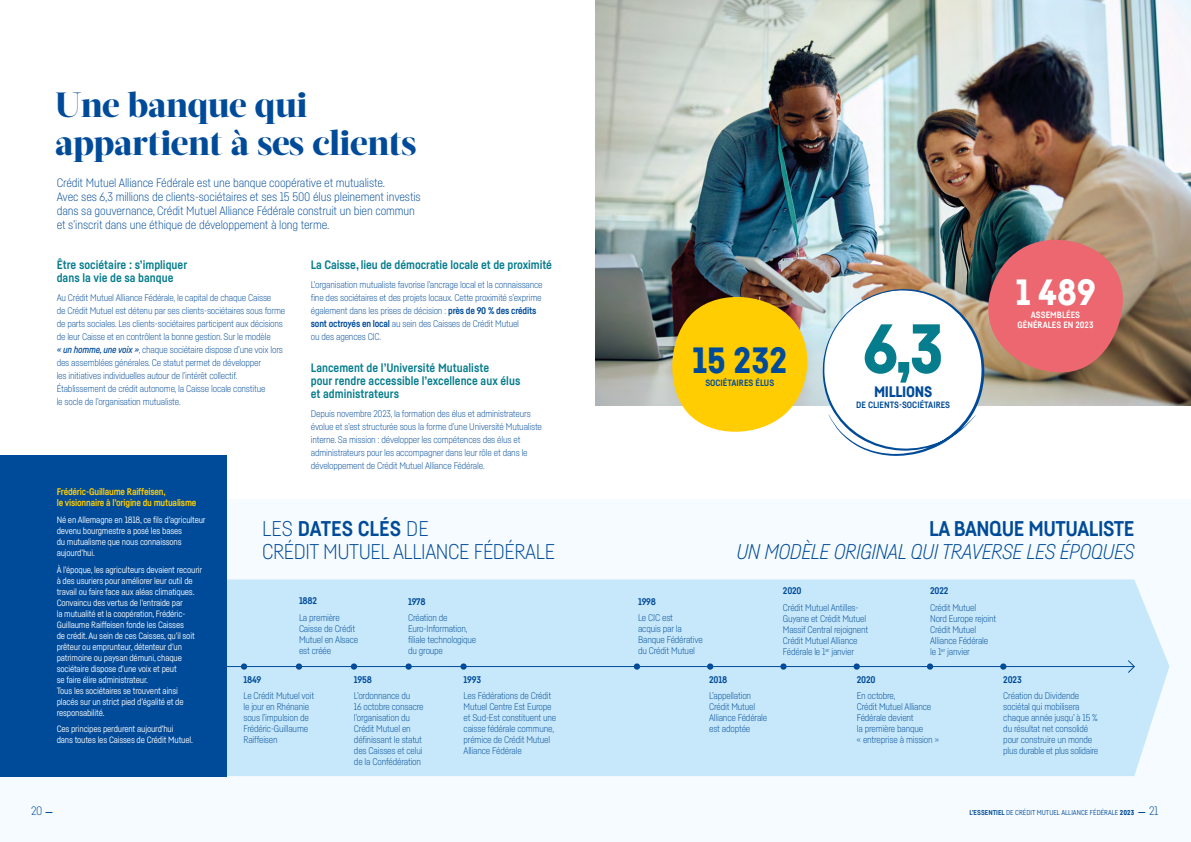
<style>
.page{position:relative;width:1191px;height:842px;background:#fff}
.page>*{position:absolute;margin:0;border:0;box-sizing:border-box;transform-origin:0 0}
.t1{font:900 68px "Fabrikat";color:#067d8d}
.t2{font:900 36px "Fabrikat";color:#004b99}
.t3{font:900 36px "Fabrikat";color:#fff}
.t4{font:800 35px/38px "Acta Display";letter-spacing:-.01em;color:#004b99}
.t5{font:300 21px/23px "Fabrikat";letter-spacing:-.02em;color:#004b99}
.t6{font:italic 300 21px "Fabrikat";letter-spacing:-.02em;color:#004b99}
.t7{font:700 21px "Fabrikat";letter-spacing:-.02em;color:#004b99}
.t8{font:900 15px "Fabrikat";letter-spacing:-.02em;color:#004b99}
.t9{font:300 12px/14px "Fabrikat";letter-spacing:-.01em;color:#004b99}
.t10{font:700 12px/13px "Fabrikat";color:#067d8d}
.t11{font:300 9.5px/11px "Fabrikat";letter-spacing:-.02em;color:#004b99}
.t12{font:700 9.5px/11px "Fabrikat";letter-spacing:-.02em;color:#ffcd02}
.t13{font:700 9.5px "Fabrikat";letter-spacing:-.02em;color:#004b99}
.t14{font:9px/11px "Fabrikat";letter-spacing:-.02em;color:#fff}
.t15{font:700 9px "Fabrikat";color:#004b99}
.t16{font:700 9px/10px "Fabrikat";color:#fff;text-align:center}
.t17{font:7px "Fabrikat";color:#004b99}
.s1{font-weight:500;font-style:italic}
.s2{font-weight:700}
.s3{font-weight:900}
</style>
<div class="page">
<div style="left:0;top:500px;width:1191px;height:342px;background:#f5fbfe"></div>
<div style="left:226px;top:579px;width:943px;height:197px;background:#c7e8fa"></div>
<div style="left:0;top:455px;width:226px;height:321px;background:#004b99"></div>
<img style="left:595px;top:0;width:596px;height:405px">
<svg style="left:241px;top:663px;width:6px;height:7px"></svg>
<svg style="left:295px;top:663px;width:7px;height:7px"></svg>
<svg style="left:350px;top:663px;width:7px;height:7px"></svg>
<svg style="left:405px;top:663px;width:7px;height:7px"></svg>
<svg style="left:460px;top:663px;width:7px;height:7px"></svg>
<svg style="left:633px;top:663px;width:7px;height:7px"></svg>
<svg style="left:707px;top:663px;width:6px;height:7px"></svg>
<svg style="left:780px;top:663px;width:7px;height:7px"></svg>
<svg style="left:853px;top:663px;width:7px;height:7px"></svg>
<svg style="left:1000px;top:663px;width:6px;height:7px"></svg>
<svg style="left:926px;top:663px;width:7px;height:7px"></svg>
<hr style="left:212px;top:666px;width:922px;height:1px;background:#004b99">
<svg style="left:1127px;top:660px;width:8px;height:13px"></svg>
<img style="left:665px;top:231px;width:467px;height:225px">
<h3 class="t4" style="left:55px;top:86px;width:363px">Une banque qui appartient à ses clients</h3>
<p class="t9" style="left:57px;top:176px;width:365px">Crédit Mutuel Alliance Fédérale est une banque coopérative et mutualiste.<br>Avec ses 6,3 millions de clients-sociétaires et ses 15 500 élus pleinement investis dans sa gouvernance, Crédit Mutuel Alliance Fédérale construit un bien commun et s’inscrit dans une éthique de développement à long terme.</p>
<p class="t10" style="left:57px;top:258px;width:132px">Être sociétaire : s’impliquer dans la vie de sa banque</p>
<p class="t11" style="left:57px;top:291px;width:230px;line-height:13px">Au Crédit Mutuel Alliance Fédérale, le capital de chaque Caisse<br>de Crédit Mutuel est détenu par ses clients-sociétaires sous forme de parts sociales. Les clients-sociétaires participent aux décisions de leur Caisse et en contrôlent la bonne gestion. Sur le modèle<br><span class="s1">« un homme, une voix »</span>, chaque sociétaire dispose d’une voix lors des assemblées générales. Ce statut permet de développer<br>les initiatives individuelles autour de l’intérêt collectif.<br>Établissement de crédit autonome, la Caisse locale constitue<br>le socle de l’organisation mutualiste.</p>
<p class="t10" style="left:311px;top:258px;width:243px">La Caisse, lieu de démocratie locale et de proximité</p>
<p class="t11" style="left:311px;top:278px;width:233px;line-height:13px">L’organisation mutualiste favorise l’ancrage local et la connaissance fine des sociétaires et des projets locaux. Cette proximité s’exprime également dans les prises de décision : <span class="s2">près de 90 % des crédits sont octroyés en local</span> au sein des Caisses de Crédit Mutuel<br>ou des agences CIC.</p>
<p class="t10" style="left:311px;top:361px;width:211px">Lancement de l’Université Mutualiste<br>pour rendre accessible l’excellence aux élus et administrateurs</p>
<p class="t11" style="left:311px;top:407px;width:233px;line-height:13px">Depuis novembre 2023, la formation des élus et administrateurs évolue et s’est structurée sous la forme d’une Université Mutualiste interne. Sa mission : développer les compétences des élus et administrateurs pour les accompagner dans leur rôle et dans le développement de Crédit Mutuel Alliance Fédérale.</p>
<p class="t12" style="left:57px;top:486px;width:141px">Frédéric-Guillaume Raiffeisen,<br>le visionnaire à l’origine du mutualisme</p>
<p class="t14" style="left:57px;top:514px;width:150px">Né en Allemagne en 1818, ce fils d’agriculteur devenu bourgmestre a posé les bases<br>du mutualisme que nous connaissons aujourd’hui.</p>
<p class="t14" style="left:57px;top:564px;width:147px">À l’époque, les agriculteurs devaient recourir à des usuriers pour améliorer leur outil de travail ou faire face aux aléas climatiques.<br>Convaincu des vertus de l’entraide par<br>la mutualité et la coopération, Frédéric-Guillaume Raiffeisen fonde les Caisses<br>de crédit. Au sein de ces Caisses, qu’il soit prêteur ou emprunteur, détenteur d’un patrimoine ou paysan démuni, chaque sociétaire dispose d’une voix et peut<br>se faire élire administrateur.<br>Tous les sociétaires se trouvent ainsi<br>placés sur un strict pied d’égalité et de responsabilité.</p>
<p class="t14" style="left:57px;top:723px;width:138px">Ces principes perdurent aujourd’hui<br>dans toutes les Caisses de Crédit Mutuel.</p>
<h3 class="t5" style="left:262px;top:516px;width:294px">LES <span class="s2">DATES CLÉS</span> DE<br>CRÉDIT MUTUEL ALLIANCE FÉDÉRALE</h3>
<p class="t13" style="left:299px;top:595px;width:20px">1882</p>
<p class="t11" style="left:299px;top:612px;width:61px">La première<br>Caisse de Crédit<br>Mutuel en Alsace est créée</p>
<p class="t13" style="left:408px;top:596px;width:19px">1978</p>
<p class="t11" style="left:408px;top:612px;width:70px">Création de<br>Euro-Information, filiale technologique du groupe</p>
<p class="t13" style="left:243px;top:673px;width:19px">1849</p>
<p class="t11" style="left:243px;top:690px;width:72px">Le Crédit Mutuel voit le jour en Rhénanie sous l’impulsion de<br>Frédéric-Guillaume<br>Raiffeisen</p>
<p class="t13" style="left:354px;top:673px;width:19px">1958</p>
<p class="t11" style="left:354px;top:690px;width:71px">L’ordonnance du<br>16 octobre consacre l’organisation du<br>Crédit Mutuel en définissant le statut des Caisses et celui de la Confédération</p>
<p class="t13" style="left:463px;top:673px;width:19px">1993</p>
<p class="t11" style="left:463px;top:690px;width:94px">Les Fédérations de Crédit<br>Mutuel Centre Est Europe et Sud-Est constituent une caisse fédérale commune, prémice de Crédit Mutuel<br>Alliance Fédérale</p>
<h2 class="t2" style="left:692px;top:338px;width:97px">15 232</h2>
<p class="t15" style="left:705px;top:377px;width:70px">SOCIÉTAIRES ÉLUS</p>
<h1 class="t1" style="left:863px;top:306px;width:82px">6,3</h1>
<h3 class="t8" style="left:874px;top:383px;width:60px">MILLIONS</h3>
<p class="t15" style="left:856px;top:399px;width:95px">DE CLIENTS-SOCIÉTAIRES</p>
<h2 class="t3" style="left:1015px;top:270px;width:82px">1 489</h2>
<p class="t16" style="left:1017px;top:310px;width:77px">ASSEMBLÉES<br>GÉNÉRALES EN 2023</p>
<p class="t13" style="left:638px;top:596px;width:19px">1998</p>
<p class="t11" style="left:638px;top:612px;width:66px">Le CIC est<br>acquis par la<br>Banque Fédérative du Crédit Mutuel</p>
<h3 class="t7" style="left:929px;top:515px;width:207px">LA BANQUE MUTUALISTE</h3>
<h3 class="t6" style="left:736px;top:539px;width:400px">UN MODÈLE ORIGINAL QUI TRAVERSE LES ÉPOQUES</h3>
<p class="t13" style="left:783px;top:585px;width:20px">2020</p>
<p class="t11" style="left:783px;top:602px;width:87px">Crédit Mutuel Antilles-<br>Guyane et Crédit Mutuel<br>Massif Central rejoignent<br>Crédit Mutuel Alliance<br>Fédérale le 1<sup>er</sup> janvier</p>
<p class="t13" style="left:930px;top:585px;width:20px">2022</p>
<p class="t11" style="left:930px;top:602px;width:68px">Crédit Mutuel<br>Nord Europe rejoint<br>Crédit Mutuel<br>Alliance Fédérale le 1<sup>er</sup> janvier</p>
<p class="t13" style="left:709px;top:673px;width:20px">2018</p>
<p class="t11" style="left:709px;top:690px;width:60px">L’appellation<br>Crédit Mutuel<br>Alliance Fédérale est adoptée</p>
<p class="t13" style="left:856px;top:673px;width:20px">2020</p>
<p class="t11" style="left:856px;top:690px;width:84px">En octobre,<br>Crédit Mutuel Alliance<br>Fédérale devient<br>la première banque<br>« entreprise à mission »</p>
<p class="t13" style="left:1003px;top:673px;width:20px">2023</p>
<p class="t11" style="left:1003px;top:690px;width:97px">Création du Dividende sociétal qui mobilisera chaque année jusqu’ à 15 % du résultat net consolidé pour construire un monde plus durable et plus solidaire</p>
<p class="t9" style="left:31px;top:803px;width:13px">20</p>
<p class="t17" style="left:969px;top:808px;width:166px"><span class="s2">L’ESSENTIEL</span> DE CRÉDIT MUTUEL ALLIANCE FÉDÉRALE <span class="s3">2023</span></p>
<p class="t9" style="left:1149px;top:803px;width:11px">21</p>
</div>
